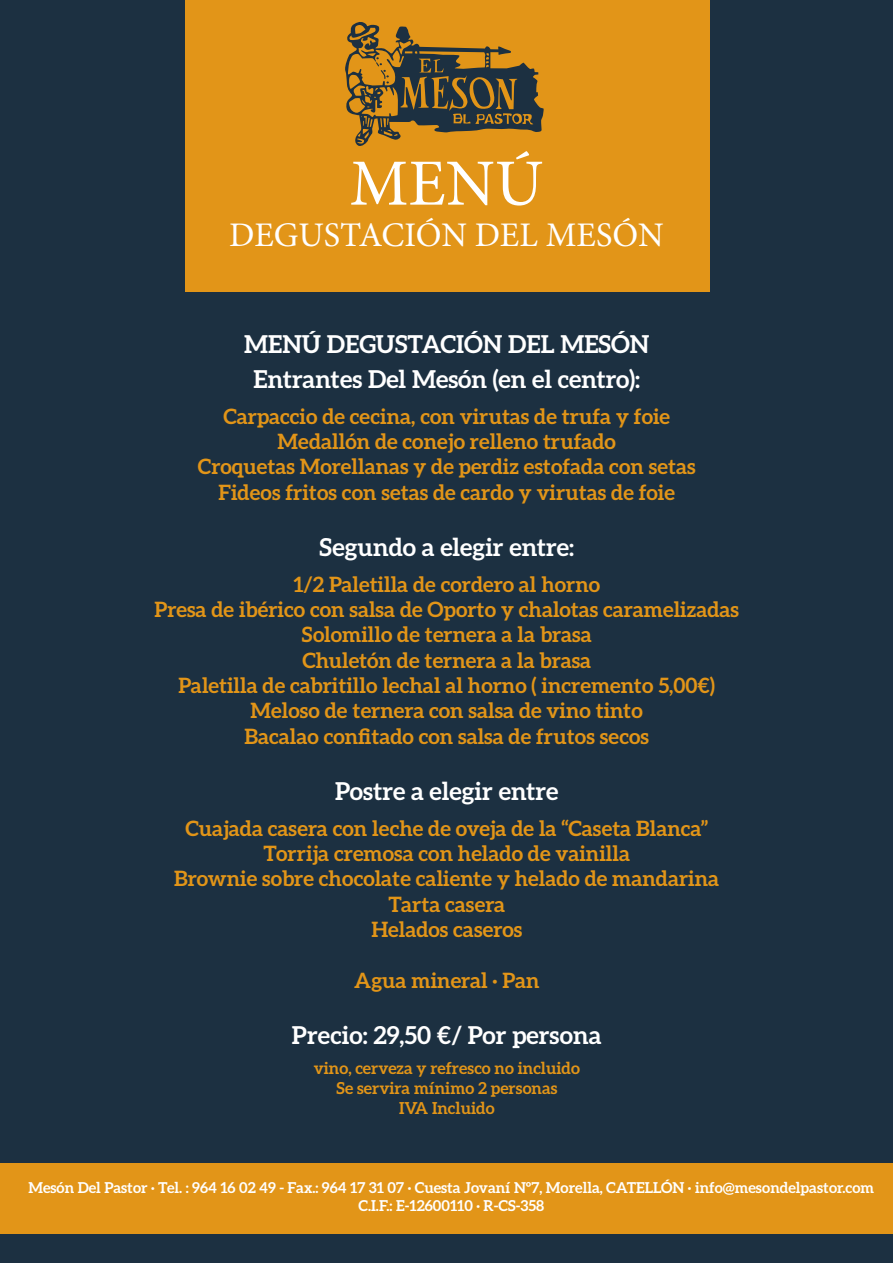
<style>
.page{position:relative;width:893px;height:1263px;background:#1c3041}
.page>*{position:absolute;margin:0;border:0;box-sizing:border-box;transform-origin:0 0}
.t1{font:66px "Minion Pro";color:#fff}
.t2{font:34.5px "Minion Pro";letter-spacing:-.005em;color:#fff}
.t3{font:700 24.6px/35.4px "Aleo";color:#fff;text-align:center}
.t4{font:700 21.15px/25.3px "Aleo";color:#e29518;text-align:center}
.t5{font:700 16.5px/19.8px "Aleo";color:#e29518;text-align:center}
.t6{font:700 15px/18px "Aleo";color:#fff;text-align:center}
</style>
<div class="page">
<div style="left:0;top:1163px;width:893px;height:71px;background:#e29518"></div>
<div style="left:185px;top:0;width:525px;height:291px;background:#e29518"></div>
<svg style="left:345px;top:22px;width:199px;height:124px"></svg>
<h1 class="t1" style="left:350px;top:139px;width:195px">MENÚ</h1>
<h2 class="t2" style="left:229px;top:212px;width:436px">DEGUSTACIÓN DEL MESÓN</h2>
<p class="t3" style="left:244px;top:326px;width:407px">MENÚ DEGUSTACIÓN DEL MESÓN<br>Entrantes Del Mesón (en el centro):</p>
<p class="t4" style="left:198px;top:403px;width:499px">Carpaccio de cecina, con virutas de trufa y foie Medallón de conejo relleno trufado<br>Croquetas Morellanas y de perdiz estofada con setas Fideos fritos con setas de cardo y virutas de foie</p>
<p class="t3" style="left:320px;top:529px;width:256px">Segundo a elegir entre:</p>
<p class="t4" style="left:154px;top:571px;width:586px">1/2 Paletilla de cordero al horno<br>Presa de ibérico con salsa de Oporto y chalotas caramelizadas Solomillo de ternera a la brasa<br>Chuletón de ternera a la brasa<br>Paletilla de cabritillo lechal al horno ( incremento 5,00€)<br>Meloso de ternera con salsa de vino tinto<br>Bacalao confitado con salsa de frutos secos</p>
<p class="t3" style="left:335px;top:773px;width:225px">Postre a elegir entre</p>
<p class="t4" style="left:174px;top:815px;width:546px">Cuajada casera con leche de oveja de la “Caseta Blanca” Torrija cremosa con helado de vainilla<br>Brownie sobre chocolate caliente y helado de mandarina Tarta casera<br>Helados caseros</p>
<p class="t4" style="left:354px;top:967px;width:187px">Agua mineral · Pan</p>
<p class="t3" style="left:292px;top:1017px;width:311px">Precio: 29,50 €/ Por persona</p>
<p class="t5" style="left:314px;top:1058px;width:268px">vino, cerveza y refresco no incluido<br>Se servira mínimo 2 personas<br>IVA Incluido</p>
<p class="t6" style="left:28px;top:1178px;width:847px">Mesón Del Pastor · Tel. : 964 16 02 49 - Fax.: 964 17 31 07 · Cuesta Jovaní Nº7, Morella, CATELLÓN · info@mesondelpastor.com<br>C.I.F.: E-12600110 · R-CS-358</p>
</div>
